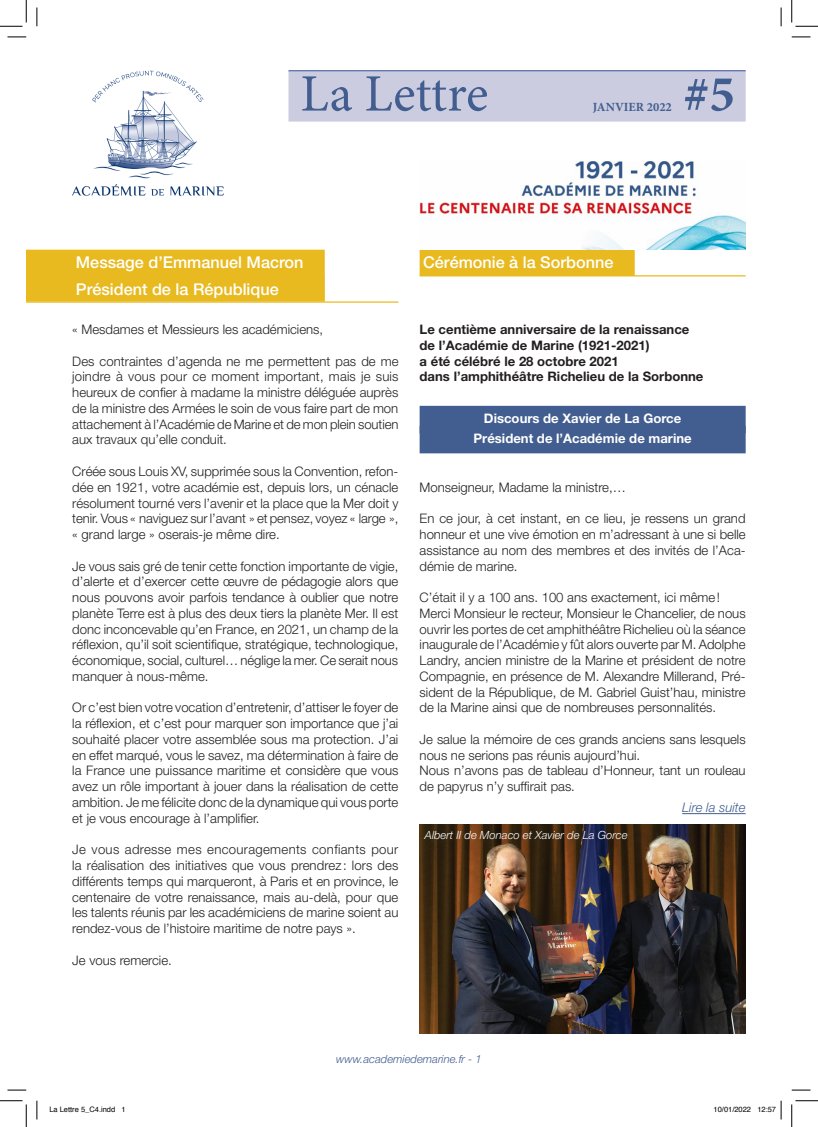
<style>
.page{position:relative;width:818px;height:1127px;background:#fff}
.page>*{position:absolute;margin:0;border:0;box-sizing:border-box;transform-origin:0 0}
.t1{font:52.5px "Minion Pro";color:#425d8f}
.t2{font:700 51.25px "Minion Pro";color:#425d8f}
._01_Titre_fd_Jaune_E{font:500 16.25px "Helvetica Neue";color:#fff}
._10a_Texte_courant{font:300 13.12px/15.8px "Helvetica Neue";color:#231f20;text-align:justify}
._10c_Texte_courant_s{font:300 13.12px/15.8px "Helvetica Neue";color:#231f20;text-align:justify}
._07_Titre_noir_bold{font:700 13.12px "Helvetica Neue";color:#231f20}
.Encadré_bleu{font:700 13.12px "Helvetica Neue";color:#fff}
.Lire_la_suite{font:italic 300 13.12px "Helvetica Neue";color:#425d8f}
.t3{font:700 12.5px "Minion Pro";color:#425d8f}
._14_Légende{font:italic 300 11.25px "Helvetica Neue";color:#fff}
.t4{font:italic 300 11.25px "Helvetica Neue";color:#425d8f}
.t5{font:7.5px "Helvetica";color:#000}
</style>
<div class="page">
<hr style="left:288px;top:70px;width:458px;height:2px;background:#253f8e">
<div style="left:288px;top:72px;width:458px;height:50px;background:#cbccdf"></div>
<img style="left:72px;top:70px;width:152px;height:127px">
<div style="left:420px;top:249px;width:215px;height:27px;background:#e8ba20"></div>
<hr style="left:420px;top:275px;width:326px;height:1px;background:#e8ba20">
<div style="left:420px;top:406px;width:326px;height:27px;background:#425d8f"></div>
<div style="left:420px;top:426px;width:326px;height:27px;background:#425d8f"></div>
<hr style="left:682px;top:813px;width:64px;height:1px;background:#425d8f">
<div style="left:26px;top:249px;width:299px;height:27px;background:#e8ba20"></div>
<div style="left:26px;top:275px;width:299px;height:26px;background:#e8ba20"></div>
<hr style="left:26px;top:301px;width:372px;height:1px;background:#e8ba20">
<img style="left:420px;top:161px;width:326px;height:88px">
<img style="left:420px;top:824px;width:326px;height:209px">
<svg style="left:8px;top:36px;width:18px;height:2px"></svg>
<svg style="left:792px;top:36px;width:18px;height:2px"></svg>
<svg style="left:8px;top:1089px;width:18px;height:1px"></svg>
<svg style="left:792px;top:1089px;width:18px;height:1px"></svg>
<svg style="left:36px;top:8px;width:2px;height:18px"></svg>
<svg style="left:36px;top:1100px;width:2px;height:19px"></svg>
<svg style="left:780px;top:8px;width:2px;height:18px"></svg>
<svg style="left:0;top:0;width:27px;height:27px"></svg>
<svg style="left:0;top:1100px;width:27px;height:26px"></svg>
<svg style="left:791px;top:0;width:27px;height:27px"></svg>
<svg style="left:791px;top:1100px;width:27px;height:26px"></svg>
<svg style="left:780px;top:1100px;width:2px;height:19px"></svg>
<p class="t1" style="left:300px;top:59px;width:189px">La Lettre</p>
<p class="t3" style="left:593px;top:98px;width:80px">JANVIER 2022</p>
<p class="t2" style="left:684px;top:58px;width:53px">#5</p>
<p class="_01_Titre_fd_Jaune_E" style="left:76px;top:253px;width:229px">Message d’Emmanuel Macron</p>
<p class="_01_Titre_fd_Jaune_E" style="left:76px;top:279px;width:204px">Président de la République</p>
<p class="_01_Titre_fd_Jaune_E" style="left:423px;top:253px;width:192px">Cérémonie à la Sorbonne</p>
<p class="_10a_Texte_courant" style="left:72px;top:321px;width:252px">« Mesdames et Messieurs les académiciens,</p>
<p class="_10a_Texte_courant" style="left:72px;top:353px;width:328px">Des contraintes d’agenda ne me permettent pas de me joindre à vous pour ce moment important, mais je suis heureux de confier à madame la ministre déléguée auprès de la ministre des Armées le soin de vous faire part de mon attachement à l’Académie de Marine et de mon plein soutien aux travaux qu’elle conduit.</p>
<p class="_10a_Texte_courant" style="left:72px;top:463px;width:328px">Créée sous Louis XV, supprimée sous la Convention, refon&shy;dée en 1921, votre académie est, depuis lors, un cénacle résolument tourné vers l’avenir et la place que la Mer doit y tenir. Vous « naviguez sur l’avant » et pensez, voyez « large », « grand large » oserais-je même dire.</p>
<p class="_10a_Texte_courant" style="left:72px;top:557px;width:328px">Je vous sais gré de tenir cette fonction importante de vigie, d’alerte et d’exercer cette œuvre de pédagogie alors que nous pouvons avoir parfois tendance à oublier que notre planète Terre est à plus des deux tiers la planète Mer. Il est donc inconcevable qu’en France, en 2021, un champ de la réflexion, qu’il soit scientifique, stratégique, technologique, économique, social, culturel… néglige la mer. Ce serait nous manquer à nous-même.</p>
<p class="_10a_Texte_courant" style="left:72px;top:699px;width:328px">Or c’est bien votre vocation d’entretenir, d’attiser le foyer de la réflexion, et c’est pour marquer son importance que j’ai souhaité placer votre assemblée sous ma protection. J’ai en effet marqué, vous le savez, ma détermination à faire de la France une puissance maritime et considère que vous avez un rôle important à jouer dans la réalisation de cette ambition. Je me félicite donc de la dynamique qui vous porte et je vous encourage à l’amplifier.</p>
<p class="_10a_Texte_courant" style="left:72px;top:841px;width:328px">Je vous adresse mes encouragements confiants pour la réalisation des initiatives que vous prendrez : lors des différents temps qui marqueront, à Paris et en province, le centenaire de votre renaissance, mais au-delà, pour que les talents réunis par les académiciens de marine soient au rendez-vous de l’histoire maritime de notre pays ».</p>
<p class="_10a_Texte_courant" style="left:72px;top:951px;width:101px">Je vous remercie.</p>
<p class="_07_Titre_noir_bold" style="left:420px;top:321px;width:271px">Le centième anniversaire de la renaissance</p>
<p class="_07_Titre_noir_bold" style="left:420px;top:337px;width:231px">de l’Académie de Marine (1921-2021)</p>
<p class="_07_Titre_noir_bold" style="left:420px;top:353px;width:201px">a été célébré le 28 octobre 2021</p>
<p class="_07_Titre_noir_bold" style="left:420px;top:368px;width:285px">dans l’amphithéâtre Richelieu de la Sorbonne</p>
<p class="Encadré_bleu" style="left:484px;top:410px;width:199px">Discours de Xavier de La Gorce</p>
<p class="Encadré_bleu" style="left:473px;top:430px;width:220px">Président de l’Académie de marine</p>
<p class="_10a_Texte_courant" style="left:420px;top:479px;width:208px">Monseigneur, Madame la ministre,…</p>
<p class="_10a_Texte_courant" style="left:420px;top:510px;width:328px">En ce jour, à cet instant, en ce lieu, je ressens un grand honneur et une vive émotion en m’adressant à une si belle assistance au nom des membres et des invités de l’Aca&shy;démie de marine.</p>
<p class="_10a_Texte_courant" style="left:420px;top:589px;width:302px">C’était il y a 100 ans. 100 ans exactement, ici même!</p>
<p class="_10c_Texte_courant_s" style="left:420px;top:605px;width:328px">Merci Monsieur le recteur, Monsieur le Chancelier, de nous ouvrir les portes de cet amphithéâtre Richelieu où la séance inaugurale de l’Académie y fût alors ouverte par M. Adolphe Landry, ancien ministre de la Marine et président de notre Compagnie, en présence de M. Alexandre Millerand, Pré&shy;sident de la République, de M. Gabriel Guist’hau, ministre de la Marine ainsi que de nombreuses personnalités.</p>
<p class="_10a_Texte_courant" style="left:420px;top:731px;width:328px">Je salue la mémoire de ces grands anciens sans lesquels nous ne serions pas réunis aujourd’hui.</p>
<p class="_10c_Texte_courant_s" style="left:420px;top:762px;width:328px">Nous n’avons pas de tableau d’Honneur, tant un rouleau de papyrus n’y suffirait pas.</p>
<p class="Lire_la_suite" style="left:682px;top:799px;width:65px">Lire la suite</p>
<p class="_14_Légende" style="left:425px;top:827px;width:204px">Albert II de Monaco et Xavier de La Gorce</p>
<p class="t4" style="left:336px;top:1052px;width:147px">www.academiedemarine.fr - 1</p>
<p class="t5" style="left:49px;top:1103px;width:78px">La Lettre 5_C4.indd 1</p>
<p class="t5" style="left:713px;top:1103px;width:64px">10/01/2022 12:57</p>
</div>
